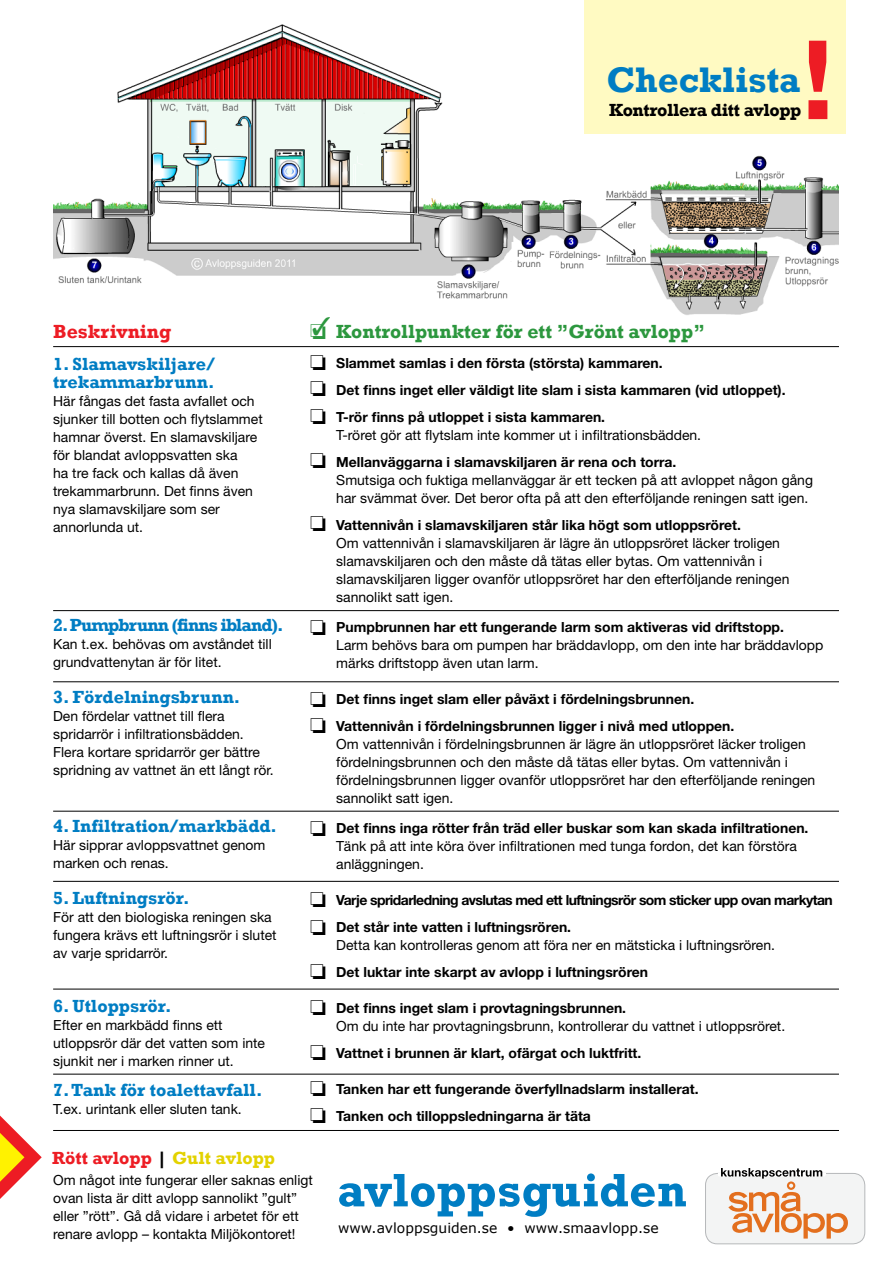
<style>
.page{position:relative;width:893px;height:1263px;background:#fff}
.page>*{position:absolute;margin:0;border:0;box-sizing:border-box;transform-origin:0 0}
.t1{font:700 115.5px "Rockwell";color:#ed1c24}
.t2{font:700 36.45px "Rockwell";color:#007dc3}
.t3{font:21px/27.2px "Zapf Dingbats ITC";color:#000;text-align:justify}
.t4{font:700 19.5px "Rockwell";color:#2c973e}
.t5{font:700 19.5px "Rockwell";color:#ed1c24}
.t6{font:700 18px/18px "Rockwell";color:#007dc3}
.t7{font:700 18px "Rockwell";letter-spacing:-.05em;color:#007dc3}
.t8{font:700 18px "Rockwell";letter-spacing:-.02em;color:#000}
.t9{font:700 18px "Rockwell";color:#ed1d24}
.t10{font:13.95px/18px "Helvetica Neue LT Std";color:#000}
.t11{font:700 13.95px/27px "Helvetica Neue LT Std";color:#000}
.t12{font:700 13.95px/27px "Helvetica Neue LT Std";letter-spacing:-.04em;color:#000}
.t13{font:13.95px "Verdana";color:#000}
.s1{color:#000}
.s2{color:#e3d200}
</style>
<div class="page">
<svg style="left:339px;top:1173px;width:347px;height:44px"></svg>
<div style="left:705px;top:1173px;width:160px;height:71px;background:#f3f4f4;border-radius:12px"></div>
<div style="left:705px;top:1173px;width:160px;height:71px;border:1px solid #b6b8ba;border-radius:12px"></div>
<hr style="left:718px;top:1173px;width:108px;height:3px;background:#fff">
<svg style="left:721px;top:1168px;width:127px;height:70px"></svg>
<img style="left:53px;top:16px;width:786px;height:299px">
<div style="left:585px;top:0;width:261px;height:134px;background:#fffac2"></div>
<hr style="left:53px;top:346px;width:786px;height:1px;background:#000">
<hr style="left:53px;top:610px;width:786px;height:1px;background:#000">
<hr style="left:53px;top:681px;width:786px;height:1px;background:#000">
<hr style="left:53px;top:811px;width:786px;height:1px;background:#000">
<hr style="left:53px;top:881px;width:786px;height:1px;background:#000">
<hr style="left:53px;top:989px;width:786px;height:1px;background:#000">
<hr style="left:53px;top:1074px;width:786px;height:1px;background:#000">
<hr style="left:53px;top:1130px;width:786px;height:1px;background:#000">
<svg style="left:0;top:1115px;width:42px;height:84px"></svg>
<h1 class="t1" style="left:797px;top:10px;width:42px">!</h1>
<h2 class="t2" style="left:607px;top:58px;width:195px">Checklista</h2>
<p class="t8" style="left:609px;top:99px;width:194px">Kontrollera ditt avlopp</p>
<h3 class="t5" style="left:53px;top:320px;width:120px">Beskrivning</h3>
<h3 class="t4" style="left:312px;top:320px;width:394px">✓ Kontrollpunkter för ett ”Grönt avlopp”</h3>
<p class="t6" style="left:53px;top:355px;width:164px">1. Slamavskiljare/ trekammarbrunn.</p>
<p class="t10" style="left:53px;top:392px;width:211px">Här fångas det fasta avfallet och sjunker till botten och flytslammet hamnar överst. En slamavskiljare för blandat avloppsvatten ska<br>ha tre fack och kallas då även trekammarbrunn. Det finns även nya slamavskiljare som ser annorlunda ut.</p>
<p class="t7" style="left:53px;top:614px;width:232px">2. Pumpbrunn (finns ibland).</p>
<p class="t10" style="left:53px;top:635px;width:220px">Kan t.ex. behövas om avståndet till grundvattenytan är för litet.</p>
<p class="t6" style="left:53px;top:688px;width:189px">3. Fördelningsbrunn.</p>
<p class="t10" style="left:53px;top:707px;width:222px">Den fördelar vattnet till flera spridarrör i infiltrationsbädden.<br>Flera kortare spridarrör ger bättre spridning av vattnet än ett långt rör.</p>
<p class="t6" style="left:53px;top:817px;width:225px">4. Infiltration/markbädd.</p>
<p class="t10" style="left:53px;top:836px;width:214px">Här sipprar avloppsvattnet genom marken och renas.</p>
<p class="t6" style="left:53px;top:889px;width:138px">5. Luftningsrör.</p>
<p class="t10" style="left:53px;top:908px;width:225px">För att den biologiska reningen ska fungera krävs ett luftningsrör i slutet av varje spridarrör.</p>
<p class="t6" style="left:53px;top:997px;width:120px">6. Utloppsrör.</p>
<p class="t10" style="left:53px;top:1016px;width:213px">Efter en markbädd finns ett utloppsrör där det vatten som inte sjunkit ner i marken rinner ut.</p>
<p class="t6" style="left:53px;top:1081px;width:211px">7. Tank för toalettavfall.</p>
<p class="t10" style="left:53px;top:1100px;width:190px">T.ex. urintank eller sluten tank.</p>
<h3 class="t3" style="left:310px;top:349px;width:18px">□ □ □</h3>
<p class="t11" style="left:336px;top:349px;width:451px">Slammet samlas i den första (största) kammaren.<br>Det finns inget eller väldigt lite slam i sista kammaren (vid utloppet).<br>T-rör finns på utloppet i sista kammaren.</p>
<p class="t10" style="left:336px;top:426px;width:366px">T-röret gör att flytslam inte kommer ut i infiltrationsbädden.</p>
<p class="t11" style="left:336px;top:448px;width:342px">Mellanväggarna i slamavskiljaren är rena och torra.</p>
<p class="t10" style="left:336px;top:471px;width:478px">Smutsiga och fuktiga mellanväggar är ett tecken på att avloppet någon gång har svämmat över. Det beror ofta på att den efterföljande reningen satt igen.</p>
<p class="t11" style="left:336px;top:511px;width:406px">Vattennivån i slamavskiljaren står lika högt som utloppsröret.</p>
<p class="t10" style="left:336px;top:534px;width:455px">Om vattennivån i slamavskiljaren är lägre än utloppsröret läcker troligen slamavskiljaren och den måste då tätas eller bytas. Om vattennivån i slamavskiljaren ligger ovanför utloppsröret har den efterföljande reningen sannolikt satt igen.</p>
<p class="t11" style="left:336px;top:613px;width:449px">Pumpbrunnen har ett fungerande larm som aktiveras vid driftstopp.</p>
<p class="t10" style="left:336px;top:636px;width:489px">Larm behövs bara om pumpen har bräddavlopp, om den inte har bräddavlopp märks driftstopp även utan larm.</p>
<p class="t11" style="left:336px;top:685px;width:400px">Det finns inget slam eller påväxt i fördelningsbrunnen.<br>Vattennivån i fördelningsbrunnen ligger i nivå med utloppen.</p>
<p class="t10" style="left:336px;top:735px;width:481px">Om vattennivån i fördelningsbrunnen är lägre än utloppsröret läcker troligen fördelningsbrunnen och den måste då tätas eller bytas. Om vattennivån i fördelningsbrunnen ligger ovanför utloppsröret har den efterföljande reningen sannolikt satt igen.</p>
<p class="t11" style="left:336px;top:814px;width:474px">Det finns inga rötter från träd eller buskar som kan skada infiltrationen.</p>
<p class="t10" style="left:336px;top:837px;width:462px">Tänk på att inte köra över infiltrationen med tunga fordon, det kan förstöra anläggningen.</p>
<p class="t12" style="left:336px;top:886px;width:498px">Varje spridarledning avslutas med ett luftningsrör som sticker upp ovan markytan<br>Det står inte vatten i luftningsrören.</p>
<p class="t10" style="left:336px;top:936px;width:440px">Detta kan kontrolleras genom att föra ner en mätsticka i luftningsrören.</p>
<p class="t11" style="left:336px;top:958px;width:313px">Det luktar inte skarpt av avlopp i luftningsrören</p>
<p class="t11" style="left:336px;top:994px;width:291px">Det finns inget slam i provtagningsbrunnen.</p>
<p class="t10" style="left:336px;top:1017px;width:450px">Om du inte har provtagningsbrunn, kontrollerar du vattnet i utloppsröret.</p>
<p class="t11" style="left:336px;top:1039px;width:307px">Vattnet i brunnen är klart, ofärgat och luktfritt.</p>
<p class="t11" style="left:336px;top:1075px;width:364px">Tanken har ett fungerande överfyllnadslarm installerat.<br>Tanken och tilloppsledningarna är täta</p>
<p class="t9" style="left:52px;top:1147px;width:225px">Rött avlopp <span class="s1">|</span> <span class="s2">Gult avlopp</span></p>
<p class="t10" style="left:53px;top:1171px;width:261px">Om något inte fungerar eller saknas enligt ovan lista är ditt avlopp sannolikt ”gult” eller ”rött”. Gå då vidare i arbetet för ett renare avlopp – kontakta Miljökontoret!</p>
<p class="t13" style="left:338px;top:1219px;width:322px">www.avloppsguiden.se • www.smaavlopp.se</p>
</div>
